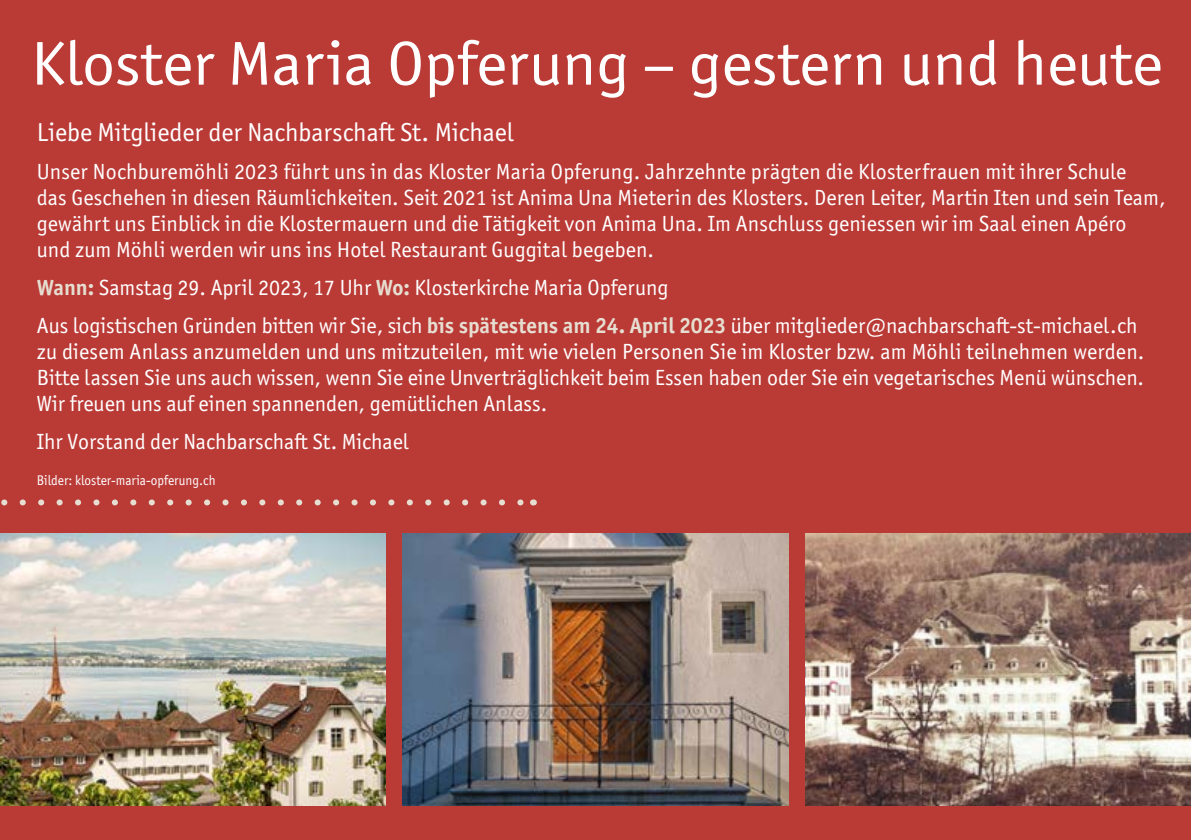
<style>
.page{position:relative;width:1191px;height:840px;background:#fff}
.page>*{position:absolute;margin:0;border:0;box-sizing:border-box;transform-origin:0 0}
.t1{font:62px "Officina Sans ITC Pro";letter-spacing:-.005em;color:#fff;scale:1.07 1}
.t2{font:26px "Officina Sans ITC Pro";color:#fff}
.t3{font:22px/26px "Officina Sans ITC Pro";letter-spacing:.005em;color:#fff}
.t4{font:14px "Officina Sans ITC Pro";color:#fff;scale:.95 1}
.s1{font-weight:700;color:#e6ded0}
</style>
<div class="page">
<div style="left:0;top:0;width:1191px;height:839px;background:#ba3a36"></div>
<svg style="left:1px;top:499px;width:523px;height:6px"></svg>
<img style="left:805px;top:533px;width:386px;height:272px">
<img style="left:403px;top:533px;width:385px;height:272px">
<img style="left:0;top:533px;width:386px;height:272px">
<h1 class="t1" style="left:31px;top:27px;width:1059px">Kloster Maria Opferung – gestern und heute</h1>
<p class="t2" style="left:37px;top:116px;width:479px">Liebe Mitglieder der Nachbarschaft St. Michael</p>
<p class="t3" style="left:37px;top:158px;width:1130px">Unser Nochburemöhli 2023 führt uns in das Kloster Maria Opferung. Jahrzehnte prägten die Klosterfrauen mit ihrer Schule<br>das Geschehen in diesen Räumlichkeiten. Seit 2021 ist Anima Una Mieterin des Klosters. Deren Leiter, Martin Iten und sein Team, gewährt uns Einblick in die Klostermauern und die Tätigkeit von Anima Una. Im Anschluss geniessen wir im Saal einen Apéro und zum Möhli werden wir uns ins Hotel Restaurant Guggital begeben.</p>
<p class="t3" style="left:37px;top:268px;width:1102px;line-height:38px"><span class="s1">Wann:</span> Samstag 29. April 2023, 17 Uhr <span class="s1">Wo:</span> Klosterkirche Maria Opferung<br>Aus logistischen Gründen bitten wir Sie, sich <span class="s1">bis spätestens am 24. April 2023</span> über mitglieder@nachbarschaft-st-michael.ch</p>
<p class="t3" style="left:37px;top:338px;width:1109px;text-align:justify">zu diesem Anlass anzumelden und uns mitzuteilen, mit wie vielen Personen Sie im Kloster bzw. am Möhli teilnehmen werden.<br>Bitte lassen Sie uns auch wissen, wenn Sie eine Unverträglichkeit beim Essen haben oder Sie ein vegetarisches Menü wünschen.<br>Wir freuen uns auf einen spannenden, gemütlichen Anlass.</p>
<p class="t3" style="left:37px;top:428px;width:373px">Ihr Vorstand der Nachbarschaft St. Michael</p>
<p class="t4" style="left:37px;top:472px;width:190px">Bilder: kloster-maria-opferung.ch</p>
</div>
